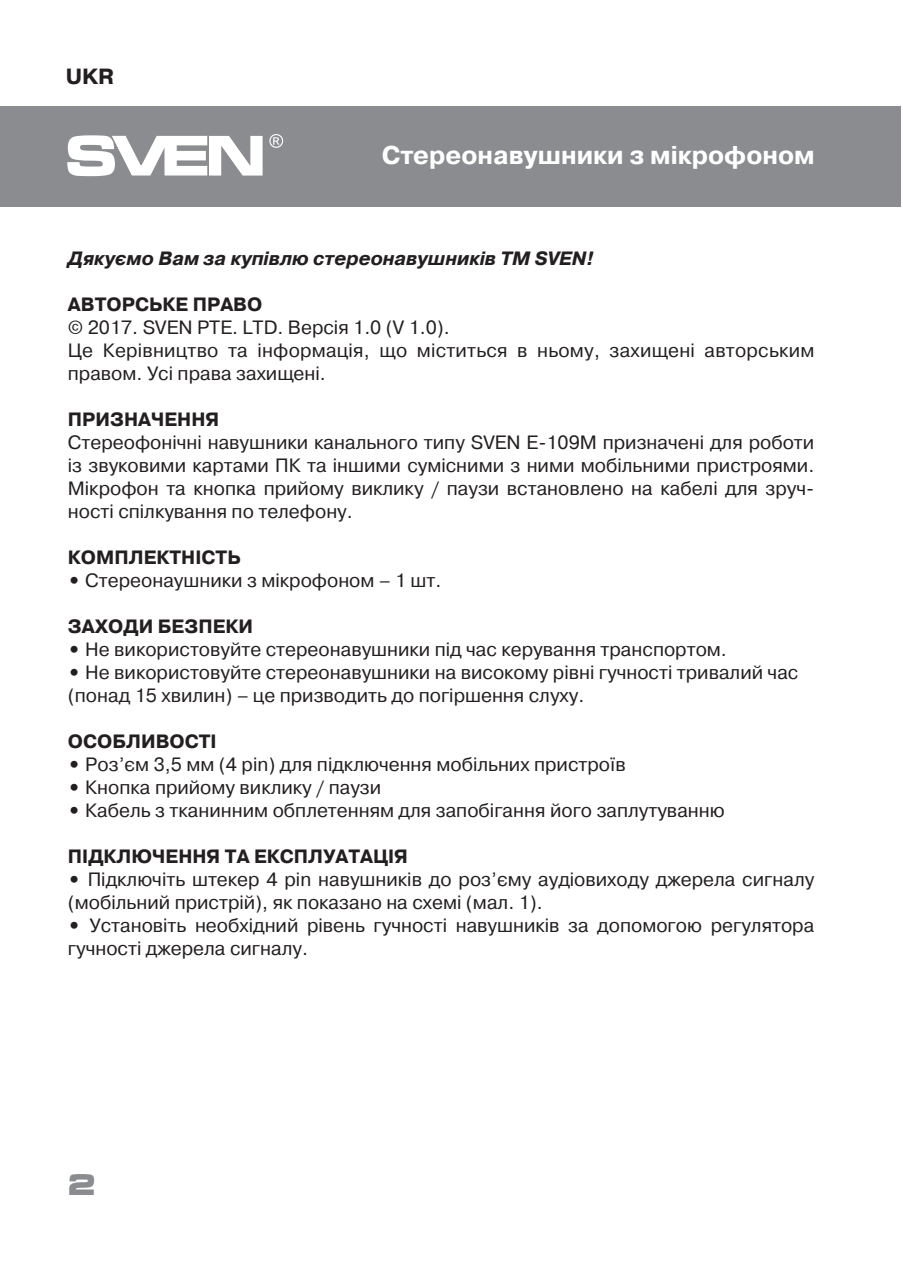
<style>
.page{position:relative;width:903px;height:1276px;background:#fff}
.page>*{position:absolute;margin:0;border:0;box-sizing:border-box;transform-origin:0 0}
.t1{font:700 29.1px "Micra";color:#8a8c8f}
.t2{font:700 25.5px "Pragmatica";color:#fff}
.t3{font:700 21.9px "Pragmatica";color:#231f20}
.t4{font:19.2px/23.1px "Pragmatica";color:#231f20}
.t5{font:700 19.2px "Pragmatica";color:#231f20}
.t6{font:italic 700 19.2px "Pragmatica";color:#231f20}
.s1{font-weight:700}
</style>
<div class="page">
<div style="left:0;top:106px;width:900px;height:101px;background:#8a8c8f"></div>
<svg style="left:67px;top:135px;width:196px;height:41px"></svg>
<svg style="left:269px;top:134px;width:14px;height:14px"></svg>
<p class="t3" style="left:66px;top:62px;width:50px">UKR</p>
<h2 class="t2" style="left:382px;top:138px;width:434px">Стереонавушники з мікрофоном</h2>
<p class="t6" style="left:68px;top:246px;width:527px">Дякуємо Вам за купівлю стереонавушників ТМ SVEN!</p>
<p class="t5" style="left:68px;top:292px;width:196px">АВТОРСЬКЕ ПРАВО</p>
<p class="t4" style="left:68px;top:316px;width:748px">© 2017. SVEN PTE. LTD. Версія 1.0 (V 1.0).<br>Це Керівництво та інформація, що міститься в ньому, захищені авторським правом. Усі права захищені.</p>
<p class="t5" style="left:68px;top:407px;width:153px">ПРИЗНАЧЕННЯ</p>
<p class="t4" style="left:68px;top:431px;width:748px;text-align:justify">Стереофонічні навушники канального типу SVEN E-109M призначені для роботи із звуковими картами ПК та іншими сумісними з ними мобільними пристроями.<br>Мікрофон та кнопка прийому виклику / паузи встановлено на кабелі для зруч&shy;ності спілкування по телефону.</p>
<p class="t5" style="left:68px;top:545px;width:174px">КОМПЛЕКТНІСТЬ</p>
<p class="t4" style="left:68px;top:569px;width:375px"><span class="s1">•</span> Стереонаушники з мікрофоном – 1 шт.</p>
<p class="t5" style="left:68px;top:614px;width:187px">ЗАХОДИ БЕЗПЕКИ</p>
<p class="t4" style="left:68px;top:638px;width:660px"><span class="s1">•</span> Не використовуйте стереонавушники під час керування транспортом.</p>
<p class="t4" style="left:68px;top:661px;width:732px"><span class="s1">•</span> Не використовуйте стереонавушники на високому рівні гучності тривалий час (понад 15 хвилин) – це призводить до погіршення слуху.</p>
<p class="t5" style="left:68px;top:729px;width:150px">ОСОБЛИВОСТІ</p>
<p class="t4" style="left:68px;top:753px;width:559px"><span class="s1">•</span> Роз’єм 3,5 мм (4 pin) для підключення мобільних пристроїв</p>
<p class="t4" style="left:68px;top:776px;width:315px"><span class="s1">•</span> Кнопка прийому виклику / паузи</p>
<p class="t4" style="left:68px;top:799px;width:658px"><span class="s1">•</span> Кабель з тканинним обплетенням для запобігання його заплутуванню</p>
<p class="t5" style="left:68px;top:844px;width:342px">ПІДКЛЮЧЕННЯ ТА ЕКСПЛУАТАЦІЯ</p>
<p class="t4" style="left:68px;top:868px;width:748px"><span class="s1">•</span> Підключіть штекер 4 pin навушників до роз’єму аудіовиходу джерела сигналу (мобільний пристрій), як показано на схемі (мал. 1).</p>
<p class="t4" style="left:68px;top:914px;width:748px"><span class="s1">•</span> Установіть необхідний рівень гучності навушників за допомогою регулятора гучності джерела сигналу.</p>
<h1 class="t1" style="left:67px;top:1169px;width:32px">2</h1>
</div>
